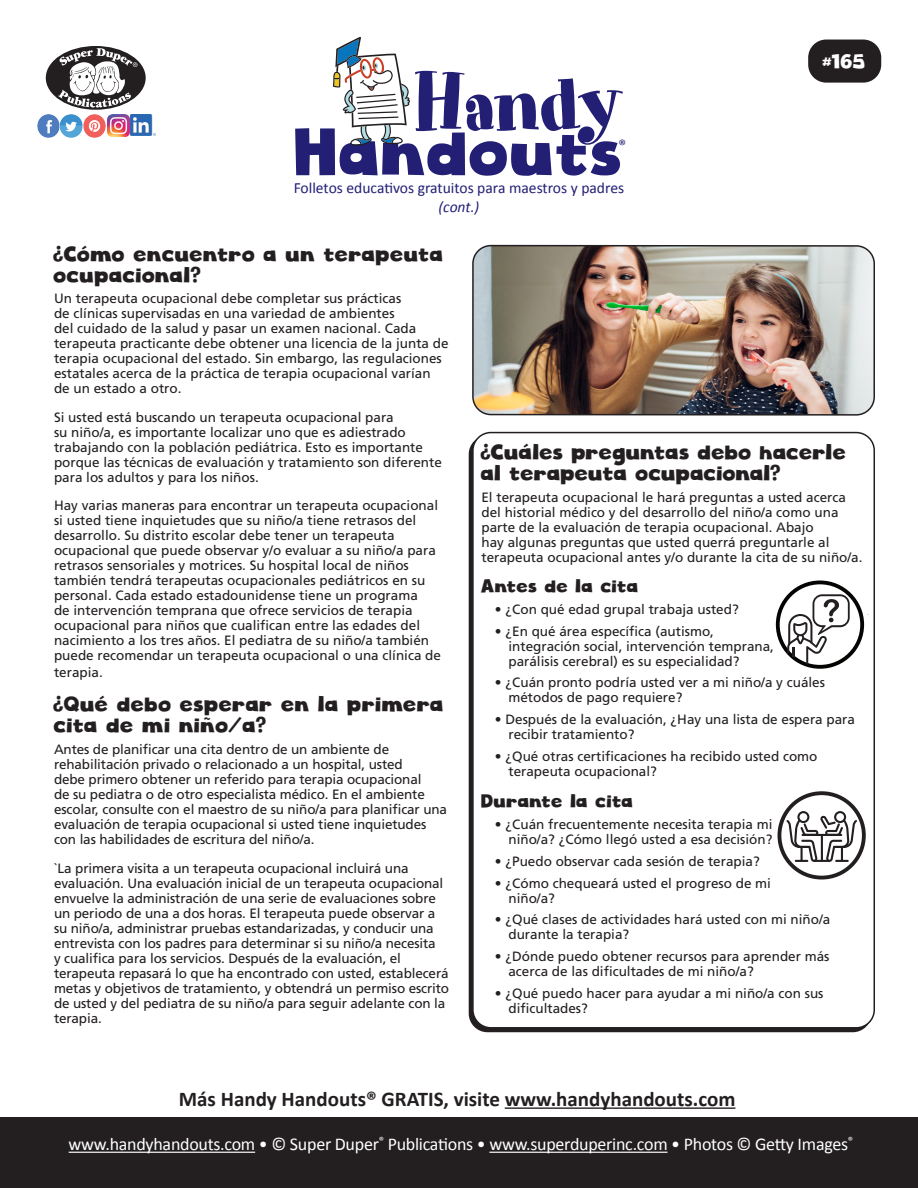
<style>
.page{position:relative;width:918px;height:1188px;background:#fff}
.page>*{position:absolute;margin:0;border:0;box-sizing:border-box;transform-origin:0 0}
.t1{font:79.2px "Art Department JNL";letter-spacing:-.03em;color:#231f75}
.t2{font:64.8px "Cloudy Witha Chanceof Love";color:#231f75}
.HH_Text{font:21px/21px "Cloudy Witha Chanceof Love";color:#231f20}
.HH_TEXT{font:700 21px "Calibri";color:#231f20}
.HH_Bullets{font:21px/21px "Cloudy Witha Chanceof Love";letter-spacing:-.01em;color:#231f20}
.t3{font:19.5px "Cloudy Witha Chanceof Love";color:#fff}
.t4{font:18px "Calibri";letter-spacing:-.015em;color:#fff}
.HH_Bullets-2{font:18px "Cloudy Witha Chanceof Love";color:#231f20}
.t5{font:15.6px "Calibri";color:#231f75}
.t6{font:italic 15.6px "Calibri";color:#231f75}
.t7{font:15.15px "Calibri";color:#231f75}
.HH_Text-2{font:13.5px/15px "Frutiger";color:#231f20}
.HH_Bullets-3{font:13.5px/15px "Frutiger";color:#231f20}
</style>
<div class="page">
<div style="left:472px;top:432px;width:403px;height:597px;border:2px solid #231f20;border-radius:18px"></div>
<div style="left:808px;top:40px;width:73px;height:43px;background:#231f20;border-radius:18px"></div>
<div style="left:0;top:1118px;width:918px;height:70px;background:#231f20"></div>
<div style="left:46px;top:46px;width:100px;height:64px;background:#231f20;border-radius:50%"></div>
<svg style="left:58px;top:48px;width:80px;height:60px"></svg>
<img style="left:37px;top:115px;width:92px;height:22px">
<img style="left:131px;top:115px;width:24px;height:21px">
<svg style="left:333px;top:37px;width:77px;height:109px"></svg>
<hr style="left:69px;top:1152px;width:186px;height:1px;background:#fff">
<hr style="left:489px;top:1152px;width:179px;height:1px;background:#fff">
<img style="left:475px;top:246px;width:399px;height:167px">
<div style="left:472px;top:245px;width:403px;height:171px;border:2px solid #231f20;border-radius:18px"></div>
<hr style="left:505px;top:1107px;width:230px;height:2px;background:#231f20">
<div style="left:776px;top:580px;width:88px;height:89px;border:4px solid #040503;border-radius:50%"></div>
<svg style="left:787px;top:594px;width:78px;height:70px"></svg>
<svg style="left:786px;top:811px;width:71px;height:51px"></svg>
<div style="left:778px;top:791px;width:88px;height:89px;border:4px solid #231f20;border-radius:50%"></div>
<p class="t1" style="left:412px;top:56px;width:213px">Handy</p>
<p class="t5" style="left:294px;top:177px;width:332px">Folletos educativos gratuitos para maestros y padres</p>
<p class="t6" style="left:439px;top:196px;width:42px">(cont.)</p>
<p class="t2" style="left:296px;top:112px;width:331px">Handouts</p>
<p class="t7" style="left:618px;top:135px;width:9px">®</p>
<p class="t3" style="left:823px;top:49px;width:45px">#165</p>
<p class="HH_Text" style="left:54px;top:243px;width:392px">¿Cómo encuentro a un terapeuta ocupacional?</p>
<p class="HH_Text-2" style="left:54px;top:291px;width:396px">Un terapeuta ocupacional debe completar sus prácticas<br>de clínicas supervisadas en una variedad de ambientes<br>del cuidado de la salud y pasar un examen nacional. Cada terapeuta practicante debe obtener una licencia de la junta de terapia ocupacional del estado. Sin embargo, las regulaciones estatales acerca de la práctica de terapia ocupacional varían de un estado a otro.</p>
<p class="HH_Text-2" style="left:54px;top:410px;width:389px">Si usted está buscando un terapeuta ocupacional para<br>su niño/a, es importante localizar uno que es adiestrado trabajando con la población pediátrica. Esto es importante porque las técnicas de evaluación y tratamiento son diferente para los adultos y para los niños.</p>
<p class="HH_Text-2" style="left:54px;top:498px;width:389px">Hay varias maneras para encontrar un terapeuta ocupacional si usted tiene inquietudes que su niño/a tiene retrasos del desarrollo. Su distrito escolar debe tener un terapeuta ocupacional que puede observar y/o evaluar a su niño/a para retrasos sensoriales y motrices. Su hospital local de niños también tendrá terapeutas ocupacionales pediátricos en su personal. Cada estado estadounidense tiene un programa<br>de intervención temprana que ofrece servicios de terapia ocupacional para niños que cualifican entre las edades del nacimiento a los tres años. El pediatra de su niño/a también puede recomendar un terapeuta ocupacional o una clínica de</p>
<p class="HH_Text-2" style="left:54px;top:665px;width:50px">terapia.</p>
<p class="HH_Text" style="left:54px;top:694px;width:392px">¿Qué debo esperar en la primera cita de mi niño/a?</p>
<p class="HH_Text-2" style="left:54px;top:742px;width:395px">Antes de planificar una cita dentro de un ambiente de rehabilitación privado o relacionado a un hospital, usted<br>debe primero obtener un referido para terapia ocupacional<br>de su pediatra o de otro especialista médico. En el ambiente escolar, consulte con el maestro de su niño/a para planificar una evaluación de terapia ocupacional si usted tiene inquietudes con las habilidades de escritura del niño/a.</p>
<p class="HH_Text-2" style="left:54px;top:860px;width:397px">`La primera visita a un terapeuta ocupacional incluirá una evaluación. Una evaluación inicial de un terapeuta ocupacional envuelve la administración de una serie de evaluaciones sobre un periodo de una a dos horas. El terapeuta puede observar a su niño/a, administrar pruebas estandarizadas, y conducir una entrevista con los padres para determinar si su niño/a necesita<br>y cualifica para los servicios. Después de la evaluación, el terapeuta repasará lo que ha encontrado con usted, establecerá metas y objetivos de tratamiento, y obtendrá un permiso escrito de usted y del pediatra de su niño/a para seguir adelante con la terapia.</p>
<p class="HH_Bullets" style="left:481px;top:442px;width:367px">¿Cuáles preguntas debo hacerle al terapeuta ocupacional?</p>
<p class="HH_Bullets-3" style="left:481px;top:490px;width:383px">El terapeuta ocupacional le hará preguntas a usted acerca del historial médico y del desarrollo del niño/a como una parte de la evaluación de terapia ocupacional. Abajo<br>hay algunas preguntas que usted querrá preguntarle al terapeuta ocupacional antes y/o durante la cita de su niño/a.</p>
<p class="HH_Bullets-2" style="left:481px;top:575px;width:159px">Antes de la cita</p>
<p class="HH_Bullets-3" style="left:495px;top:602px;width:245px">• ¿Con qué edad grupal trabaja usted?</p>
<p class="HH_Bullets-3" style="left:508px;top:623px;width:267px;text-indent:-14px">• ¿En qué área específica (autismo, integración social, intervención temprana, parálisis cerebral) es su especialidad?</p>
<p class="HH_Bullets-3" style="left:508px;top:675px;width:318px;text-indent:-14px">• ¿Cuán pronto podría usted ver a mi niño/a y cuáles métodos de pago requiere?</p>
<p class="HH_Bullets-3" style="left:508px;top:712px;width:348px;text-indent:-14px">• Después de la evaluación, ¿Hay una lista de espera para recibir tratamiento?</p>
<p class="HH_Bullets-3" style="left:508px;top:749px;width:311px;text-indent:-14px">• ¿Qué otras certificaciones ha recibido usted como terapeuta ocupacional?</p>
<p class="HH_Bullets-2" style="left:481px;top:790px;width:154px">Durante la cita</p>
<p class="HH_Bullets-3" style="left:495px;top:817px;width:279px;text-align:right">• ¿Cuán frecuentemente necesita terapia mi niño/a? ¿Cómo llegó usted a esa decisión?</p>
<p class="HH_Bullets-3" style="left:495px;top:854px;width:266px">• ¿Puedo observar cada sesión de terapia?</p>
<p class="HH_Bullets-3" style="left:508px;top:875px;width:264px;text-indent:-14px">• ¿Cómo chequeará usted el progreso de mi niño/a?</p>
<p class="HH_Bullets-3" style="left:508px;top:912px;width:323px;text-indent:-14px">• ¿Qué clases de actividades hará usted con mi niño/a durante la terapia?</p>
<p class="HH_Bullets-3" style="left:508px;top:949px;width:323px;text-indent:-14px">• ¿Dónde puedo obtener recursos para aprender más acerca de las dificultades de mi niño/a?</p>
<p class="HH_Bullets-3" style="left:508px;top:986px;width:317px;text-indent:-14px">• ¿Qué puedo hacer para ayudar a mi niño/a con sus dificultades?</p>
<p class="HH_TEXT" style="left:179px;top:1084px;width:558px">Más Handy Handouts® GRATIS, visite www.handyhandouts.com</p>
<p class="t4" style="left:69px;top:1132px;width:786px">www.handyhandouts.com • © Super Duper<sup>®</sup> Publications • www.superduperinc.com • Photos © Getty Images<sup>®</sup></p>
</div>
